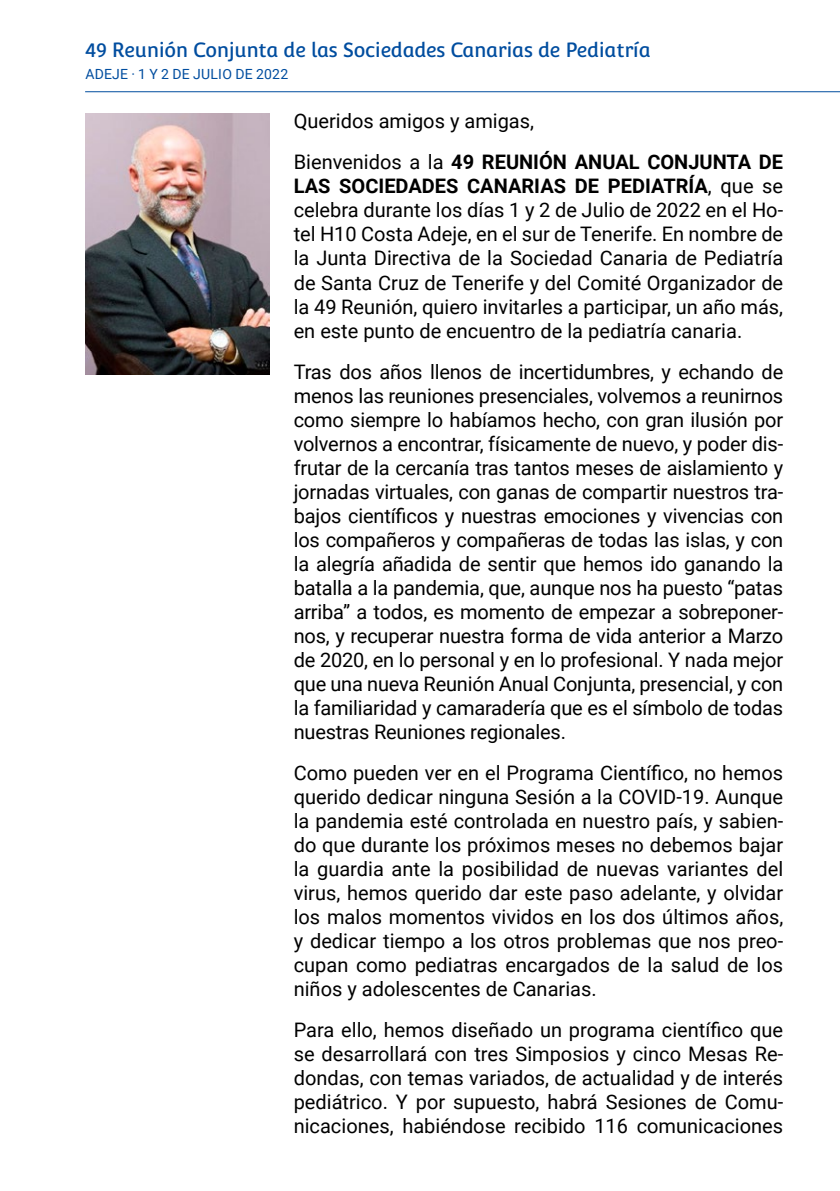
<style>
.page{position:relative;width:840px;height:1191px;background:#fff}
.page>*{position:absolute;margin:0;border:0;box-sizing:border-box;transform-origin:0 0}
.t1{font:20px/24px "Roboto";color:#000;text-align:justify}
.t2{font:20px "Convergence";letter-spacing:-.02em;color:#004d9f}
.t3{font:14px "Roboto";letter-spacing:.015em;color:#004d9f}
.s1{font-weight:700}
</style>
<div class="page">
<hr style="left:85px;top:91px;width:754px;height:1px;background:#004d9f">
<img style="left:85px;top:113px;width:184px;height:262px">
<p class="t2" style="left:85px;top:41px;width:567px">49 Reunión Conjunta de las Sociedades Canarias de Pediatría</p>
<p class="t3" style="left:85px;top:66px;width:204px">ADEJE · 1 Y 2 DE JULIO DE 2022</p>
<p class="t1" style="left:293px;top:102px;width:490px;line-height:41px">Queridos amigos y amigas,<br>Bienvenidos a la <span class="s1">49 REUNIÓN ANUAL CONJUNTA DE</span></p>
<p class="t1" style="left:293px;top:176px;width:491px"><span class="s1">LAS SOCIEDADES CANARIAS DE PEDIATRÍA</span>, que se celebra durante los días 1 y 2 de Julio de 2022 en el Ho&shy;tel H10 Costa Adeje, en el sur de Tenerife. En nombre de la Junta Directiva de la Sociedad Canaria de Pediatría de Santa Cruz de Tenerife y del Comité Organizador de la 49 Reunión, quiero invitarles a participar, un año más, en este punto de encuentro de la pediatría canaria.</p>
<p class="t1" style="left:293px;top:361px;width:491px">Tras dos años llenos de incertidumbres, y echando de menos las reuniones presenciales, volvemos a reunirnos como siempre lo habíamos hecho, con gran ilusión por volvernos a encontrar, físicamente de nuevo, y poder dis&shy;frutar de la cercanía tras tantos meses de aislamiento y jornadas virtuales, con ganas de compartir nuestros tra&shy;bajos científicos y nuestras emociones y vivencias con los compañeros y compañeras de todas las islas, y con la alegría añadida de sentir que hemos ido ganando la batalla a la pandemia, que, aunque nos ha puesto “patas arriba” a todos, es momento de empezar a sobreponer&shy;nos, y recuperar nuestra forma de vida anterior a Marzo de 2020, en lo personal y en lo profesional. Y nada mejor que una nueva Reunión Anual Conjunta, presencial, y con la familiaridad y camaradería que es el símbolo de todas nuestras Reuniones regionales.</p>
<p class="t1" style="left:293px;top:760px;width:491px">Como pueden ver en el Programa Científico, no hemos querido dedicar ninguna Sesión a la COVID-19. Aunque la pandemia esté controlada en nuestro país, y sabien&shy;do que durante los próximos meses no debemos bajar la guardia ante la posibilidad de nuevas variantes del virus, hemos querido dar este paso adelante, y olvidar los malos momentos vividos en los dos últimos años, y dedicar tiempo a los otros problemas que nos preo&shy;cupan como pediatras encargados de la salud de los niños y adolescentes de Canarias.</p>
<p class="t1" style="left:293px;top:1017px;width:491px">Para ello, hemos diseñado un programa científico que se desarrollará con tres Simposios y cinco Mesas Re&shy;dondas, con temas variados, de actualidad y de interés pediátrico. Y por supuesto, habrá Sesiones de Comu&shy;nicaciones, habiéndose recibido 116 comunicaciones</p>
</div>
